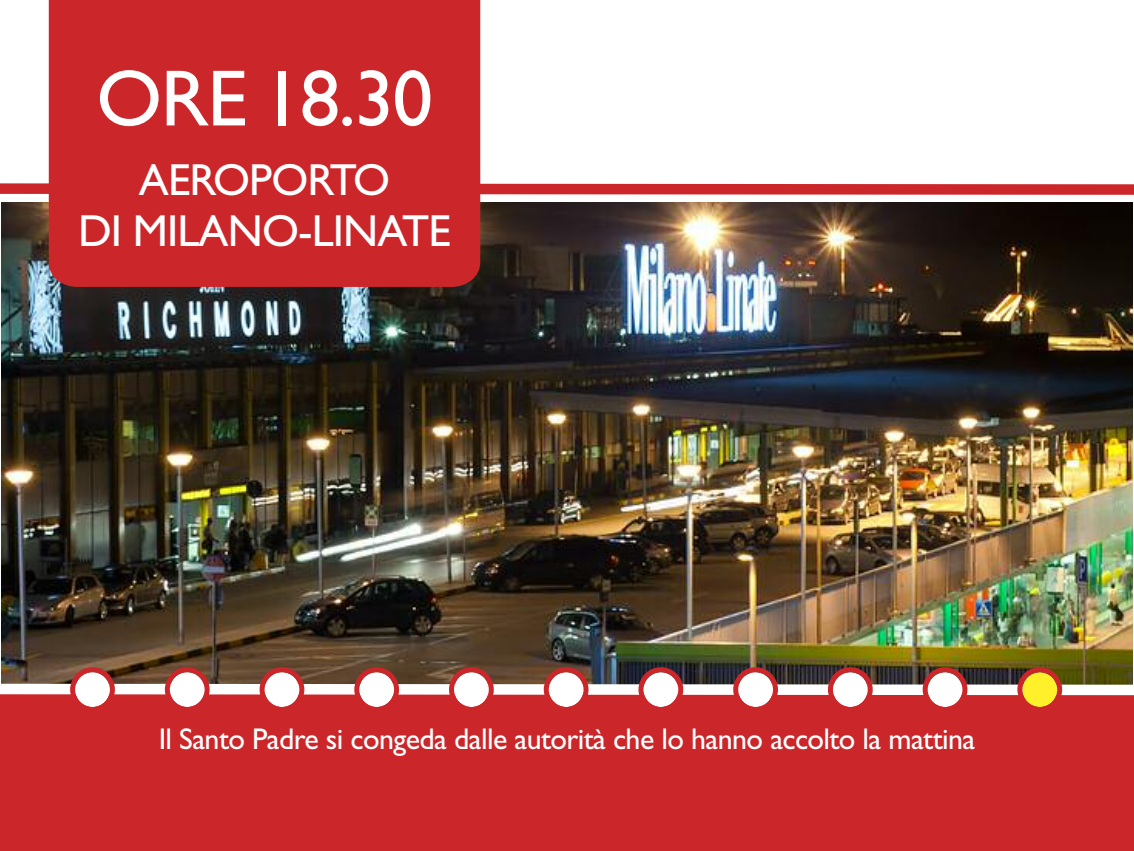
<style>
.page{position:relative;width:1134px;height:851px;background:#fff}
.page>*{position:absolute;margin:0;border:0;box-sizing:border-box;transform-origin:0 0}
.t1{font:80px "Gill Sans";letter-spacing:-.02em;color:#fff}
.t2{font:45px/50px "Gill Sans";letter-spacing:-.02em;color:#fff;text-align:center}
.t3{font:30px "Gill Sans";letter-spacing:-.02em;color:#fff}
</style>
<div class="page">
<img style="left:2px;top:203px;width:1131px;height:464px">
<svg style="left:0;top:178px;width:1134px;height:22px"></svg>
<div style="left:0;top:690px;width:1134px;height:160px;background:#cb262a"></div>
<div style="left:49px;top:0;width:431px;height:287px;background:#cb262a"></div>
<svg style="left:0;top:667px;width:1134px;height:40px"></svg>
<h1 class="t1" style="left:96px;top:68px;width:338px">ORE 18.30</h1>
<h2 class="t2" style="left:78px;top:159px;width:374px">AEROPORTO<br>DI MILANO-LINATE</h2>
<p class="t3" style="left:159px;top:727px;width:818px">Il Santo Padre si congeda dalle autorità che lo hanno accolto la mattina</p>
</div>
